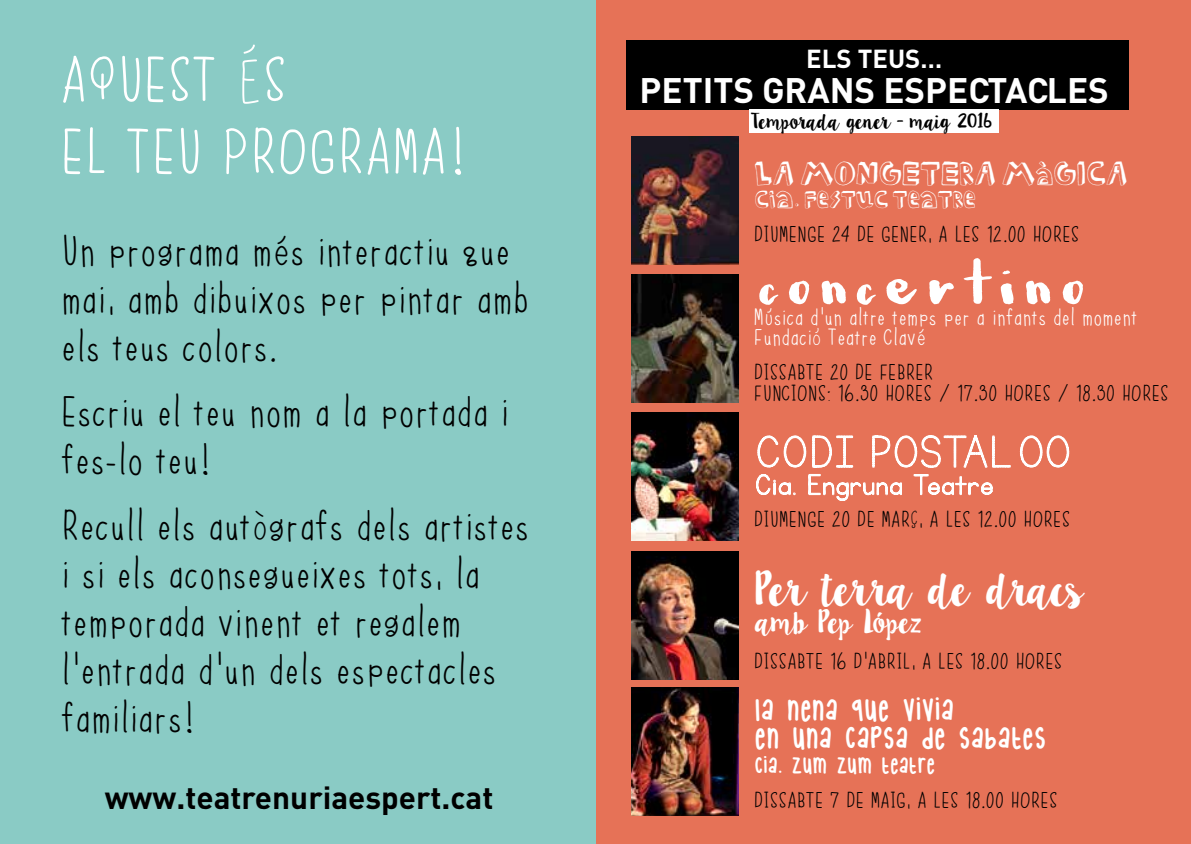
<style>
.page{position:relative;width:1191px;height:844px;background:#fff}
.page>*{position:absolute;margin:0;border:0;box-sizing:border-box;transform-origin:0 0}
.t1{font:127.92px "babyfox";color:#fff}
.t2{font:59.85px/71.9px "bkobiii";color:#fff}
.t3{font:39.9px/47.9px "bkobiii";color:#000}
.t4{font:38.5px "Lilly Belle";letter-spacing:-.11em;color:#fff}
.t5{font:700 35px "DIN";color:#fff}
.t6{font:700 31.5px "DIN";color:#000}
.t7{font:28px/28px "internet friends";color:#fff}
.t8{font:26.25px "Lilly Belle";letter-spacing:-.11em;color:#fff}
.t9{font:700 25.72px "DIN";color:#fff}
.t10{font:23.8px "FEDERICO";color:#fff}
.t11{font:22.05px "bkobiii";color:#fff}
.t12{font:21px/21px "bkobiii";color:#000}
.t13{font:21px "internet friends";color:#fff}
.t14{font:17.5px "Lilly Belle";letter-spacing:-.1em;color:#000}
.t15{font:17.5px "FEDERICO";color:#fff}
</style>
<div class="page">
<div style="left:595px;top:0;width:596px;height:843px;background:#e67257"></div>
<img style="left:631px;top:136px;width:107px;height:128px">
<img style="left:631px;top:274px;width:107px;height:128px">
<img style="left:631px;top:412px;width:107px;height:129px">
<svg style="left:756px;top:435px;width:314px;height:66px"></svg>
<img style="left:631px;top:551px;width:107px;height:128px">
<img style="left:631px;top:687px;width:107px;height:128px">
<div style="left:625px;top:40px;width:503px;height:69px;background:#000"></div>
<div style="left:749px;top:109px;width:250px;height:24px;background:#fff"></div>
<div style="left:0;top:0;width:595px;height:843px;background:#8acbc5"></div>
<h2 class="t2" style="left:63px;top:39px;width:406px">AQUEST ÉS<br>EL TEU PROGRAMA!</h2>
<p class="t3" style="left:63px;top:223px;width:470px">Un programa més interactiu que mai, amb dibuixos per pintar amb els teus colors.</p>
<p class="t3" style="left:63px;top:384px;width:449px">Escriu el teu nom a la portada i fes-lo teu!</p>
<p class="t3" style="left:63px;top:498px;width:470px">Recull els autògrafs dels artistes i si els aconsegueixes tots, la temporada vinent et regalem l’entrada d’un dels espectacles familiars!</p>
<p class="t6" style="left:105px;top:776px;width:390px">www.teatrenuriaespert.cat</p>
<p class="t9" style="left:806px;top:42px;width:137px">ELS TEUS…</p>
<p class="t5" style="left:639px;top:67px;width:471px">PETITS GRANS ESPECTACLES</p>
<p class="t14" style="left:751px;top:109px;width:243px">Temporada gener - maig 2016</p>
<p class="t10" style="left:754px;top:161px;width:375px">LA MONGETERA MÀGICA</p>
<p class="t15" style="left:754px;top:190px;width:223px">CIA. FESTUC TEATRE</p>
<p class="t12" style="left:754px;top:222px;width:327px">DIUMENGE 24 DE GENER, A LES 12.00 HORES</p>
<h1 class="t1" style="left:754px;top:214px;width:336px">CONCERTINO</h1>
<p class="t11" style="left:754px;top:303px;width:385px">Música d’un altre temps per a infants del moment</p>
<p class="t11" style="left:754px;top:324px;width:174px">Fundació Teatre Clavé</p>
<p class="t12" style="left:754px;top:360px;width:416px">DISSABTE 20 DE FEBRER<br>FUNCIONS: 16.30 HORES / 17.30 HORES / 18.30 HORES</p>
<p class="t12" style="left:754px;top:507px;width:318px">DIUMENGE 20 DE MARÇ, A LES 12.00 HORES</p>
<p class="t4" style="left:754px;top:560px;width:332px">Per terra de dracs</p>
<p class="t8" style="left:754px;top:602px;width:168px">amb Pep López</p>
<p class="t12" style="left:754px;top:648px;width:310px">DISSABTE 16 D’ABRIL, A LES 18.00 HORES</p>
<p class="t7" style="left:754px;top:697px;width:293px">LA NENA QUE VIVIA<br>EN UNA CAPSA DE SABATES</p>
<p class="t13" style="left:754px;top:755px;width:182px">CIA. ZUM ZUM TEATRE</p>
<p class="t12" style="left:754px;top:788px;width:305px">DISSABTE 7 DE MAIG, A LES 18.00 HORES</p>
</div>
